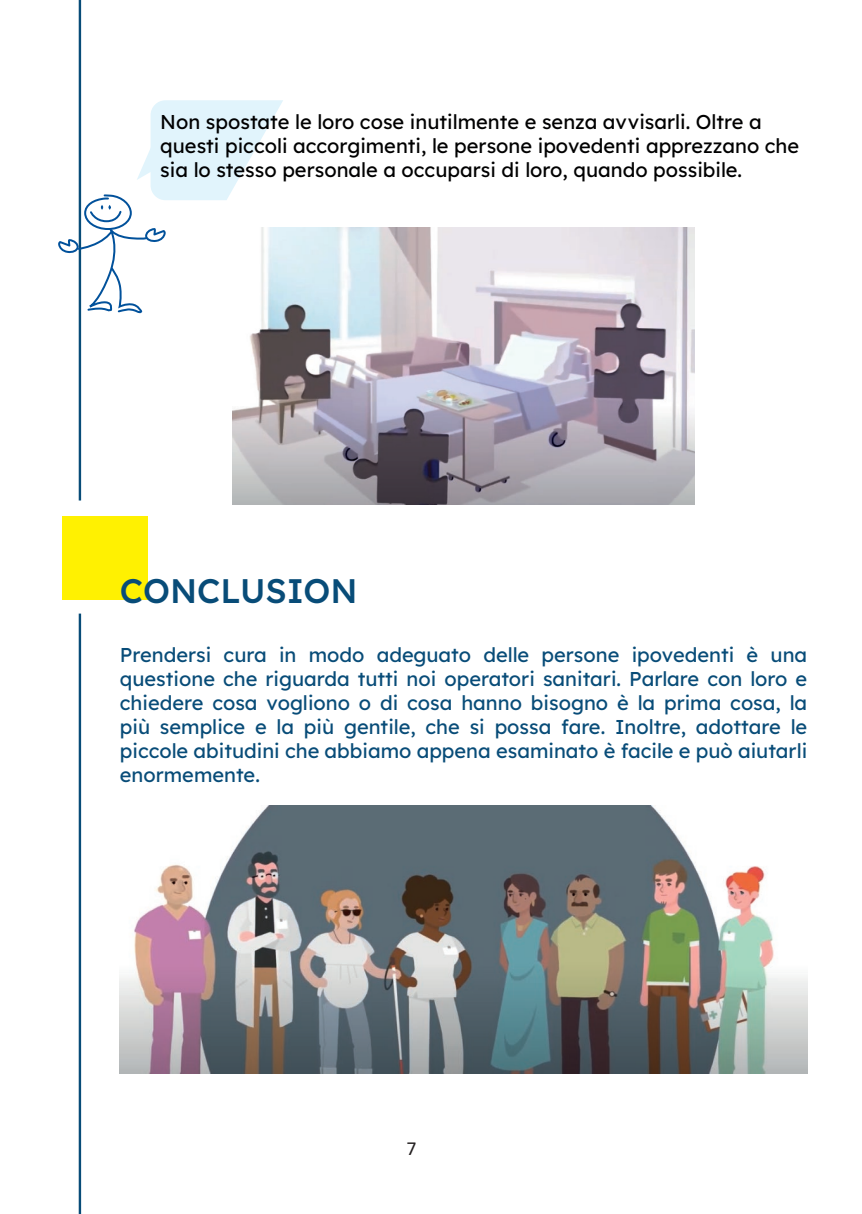
<style>
.page{position:relative;width:862px;height:1214px;background:#fff}
.page>*{position:absolute;margin:0;border:0;box-sizing:border-box;transform-origin:0 0}
.t1{font:500 34px "Lexend";color:#084c78}
.t2{font:20px/24px "Lexend";color:#084c78;text-align:justify}
.t3{font:20px/24px "Lexend";color:#000001}
.t4{font:20px "Calibri";color:#231f20}
</style>
<div class="page">
<div style="left:62px;top:516px;width:86px;height:83px;background:#fff101"></div>
<hr style="left:79px;top:0;width:2px;height:500px;background:#084c78">
<img style="left:232px;top:228px;width:462px;height:276px">
<img style="left:120px;top:805px;width:687px;height:268px">
<hr style="left:79px;top:613px;width:2px;height:600px;background:#084c78">
<svg style="left:58px;top:100px;width:225px;height:213px"></svg>
<p class="t3" style="left:160px;top:108px;width:640px">Non spostate le loro cose inutilmente e senza avvisarli. Oltre a questi piccoli accorgimenti, le persone ipovedenti apprezzano che sia lo stesso personale a occuparsi di loro, quando possibile.</p>
<h1 class="t1" style="left:120px;top:565px;width:239px">CONCLUSION</h1>
<p class="t2" style="left:120px;top:641px;width:689px">Prendersi cura in modo adeguato delle persone ipovedenti è una questione che riguarda tutti noi operatori sanitari. Parlare con loro e chiedere cosa vogliono o di cosa hanno bisogno è la prima cosa, la più semplice e la più gentile, che si possa fare. Inoltre, adottare le piccole abitudini che abbiamo appena esaminato è facile e può aiutarli enormemente.</p>
<p class="t4" style="left:406px;top:1134px;width:12px">7</p>
</div>
